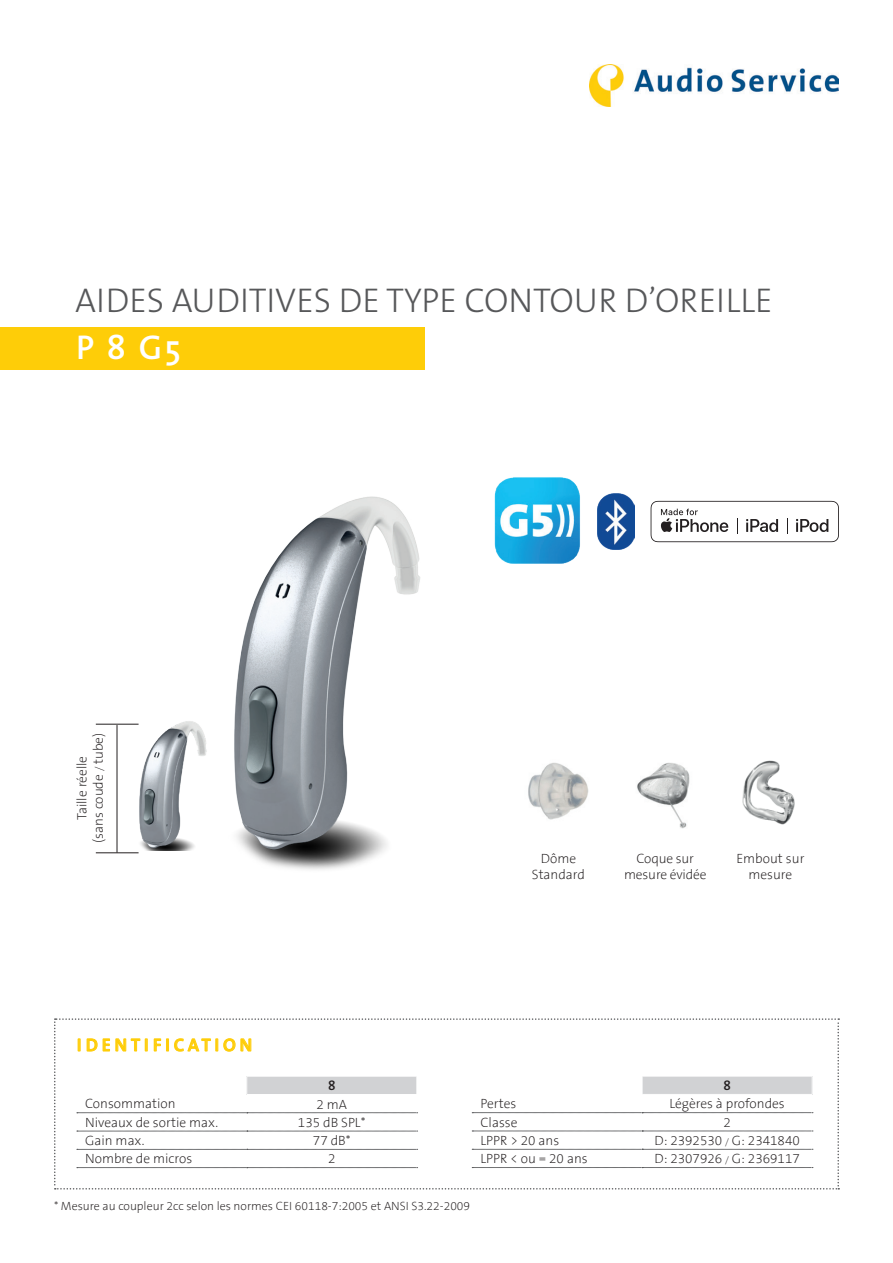
<style>
.page{position:relative;width:893px;height:1263px;background:#fff}
.page>*{position:absolute;margin:0;border:0;box-sizing:border-box;transform-origin:0 0}
.t1{font:300 34.5px "The Sans";color:#57585a}
.t2{font:600 34.5px "The Sans";color:#fff}
.t3{font:600 18px "The Sans";letter-spacing:.215em;color:#fecd08}
.t4{font:200 13.5px/16.2px "The Sans B2";color:#231f20;text-align:center}
.t5{font:600 13.5px "The Sans";color:#231f20}
.t6{font:200 12px "The Sans B2";color:#231f20}
.s1{font-size:10.5px}
.s2{font-size:9px}
</style>
<div class="page">
<div style="left:0;top:327px;width:424px;height:43px;background:#fecd08"></div>
<img style="left:590px;top:64px;width:249px;height:43px">
<img style="left:528px;top:762px;width:61px;height:58px">
<img style="left:637px;top:762px;width:53px;height:67px">
<img style="left:742px;top:760px;width:53px;height:65px">
<img style="left:129px;top:721px;width:66px;height:129px">
<hr style="left:117px;top:725px;width:1px;height:128px;background:#231f20">
<hr style="left:96px;top:724px;width:43px;height:1px;background:#231f20">
<hr style="left:96px;top:852px;width:43px;height:1px;background:#231f20">
<img style="left:195px;top:496px;width:225px;height:374px">
<svg style="left:54px;top:1018px;width:785px;height:171px"></svg>
<svg style="left:651px;top:501px;width:188px;height:41px"></svg>
<img style="left:494px;top:477px;width:86px;height:87px">
<img style="left:597px;top:493px;width:37px;height:57px">
<h1 class="t1" style="left:75px;top:272px;width:699px">AIDES AUDITIVES DE TYPE CONTOUR D’OREILLE</h1>
<h1 class="t2" style="left:76px;top:318px;width:106px">P 8 G5</h1>
<p class="t4" style="left:74px;top:843px;width:112px;rotate:-90deg">Taille réelle<br>(sans coude <span class="s1">/</span> tube)</p>
<p class="t4" style="left:532px;top:851px;width:55px">Dôme<br>Standard</p>
<p class="t4" style="left:624px;top:851px;width:84px">Coque sur mesure évidée</p>
<p class="t4" style="left:736px;top:851px;width:70px">Embout sur mesure</p>
<h2 class="t3" style="left:77px;top:1030px;width:177px">IDENTIFICATION</h2>
<p class="t5" style="left:328px;top:1074px;width:9px">8</p>
<p class="t4" style="left:85px;top:1096px;width:92px">Consommation</p>
<p class="t4" style="left:316px;top:1096px;width:32px">2 mA</p>
<p class="t4" style="left:85px;top:1115px;width:134px">Niveaux de sortie max.</p>
<p class="t4" style="left:298px;top:1115px;width:69px">135 dB SPL*</p>
<p class="t4" style="left:85px;top:1133px;width:61px">Gain max.</p>
<p class="t4" style="left:313px;top:1133px;width:39px">77 dB*</p>
<p class="t4" style="left:85px;top:1151px;width:109px">Nombre de micros</p>
<p class="t4" style="left:328px;top:1151px;width:9px">2</p>
<p class="t5" style="left:723px;top:1074px;width:9px">8</p>
<p class="t4" style="left:480px;top:1096px;width:37px">Pertes</p>
<p class="t4" style="left:669px;top:1096px;width:117px">Légères à profondes</p>
<p class="t4" style="left:480px;top:1115px;width:38px">Classe</p>
<p class="t4" style="left:723px;top:1115px;width:9px">2</p>
<p class="t4" style="left:480px;top:1133px;width:80px">LPPR &gt; 20 ans</p>
<p class="t4" style="left:654px;top:1133px;width:147px">D: 2392530 <span class="s2">/</span> G: 2341840</p>
<p class="t4" style="left:480px;top:1151px;width:109px">LPPR &lt; ou = 20 ans</p>
<p class="t4" style="left:654px;top:1151px;width:147px">D: 2307926 <span class="s2">/</span> G: 2369117</p>
<p class="t6" style="left:54px;top:1200px;width:418px">* Mesure au coupleur 2cc selon les normes CEI 60118-7:2005 et ANSI S3.22-2009</p>
</div>
